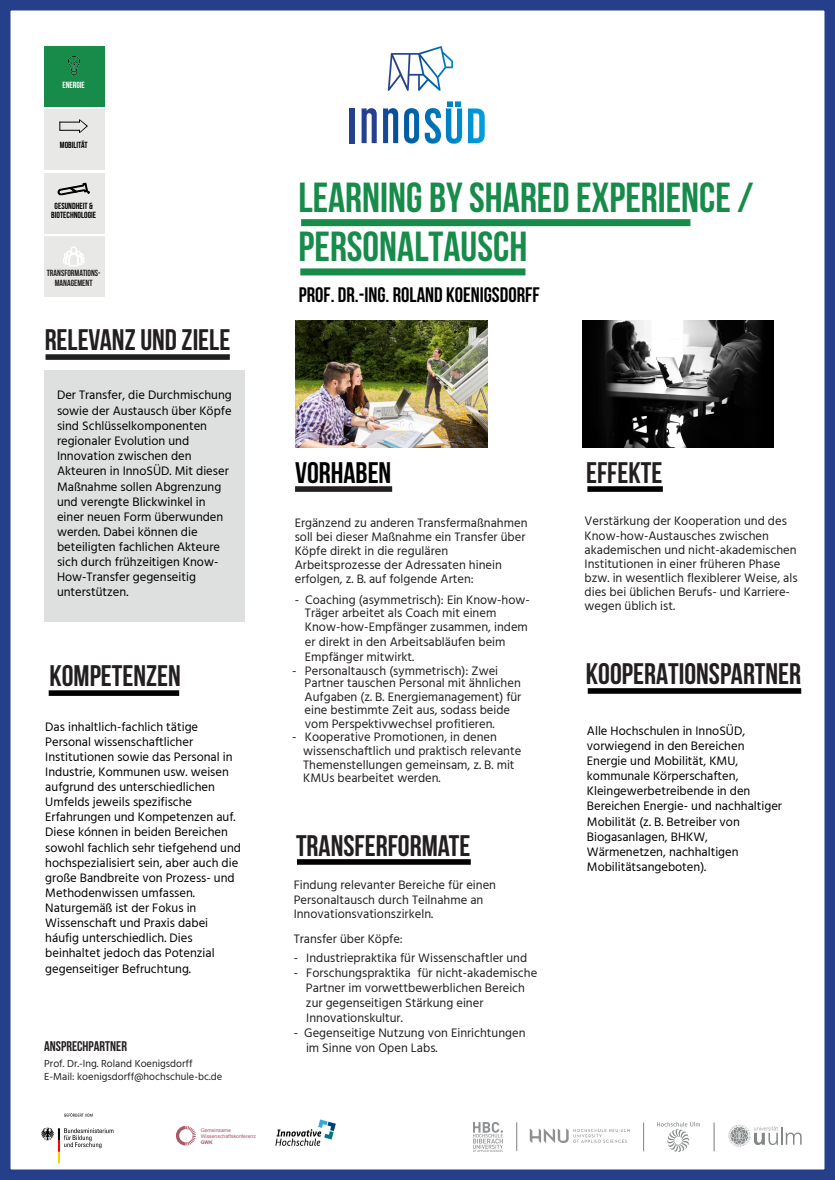
<style>
.page{position:relative;width:835px;height:1180px;background:#fff}
.page>*{position:absolute;margin:0;border:0;box-sizing:border-box;transform-origin:0 0}
.t1{font:700 42px/49px "Bebas Neue";color:#178b4a}
.t2{font:700 29.75px "Bebas Neue";color:#231f20}
.t3{font:700 29.75px "Bebas Neue";color:#000001}
.t4{font:700 21px "Bebas Neue";color:#000}
.t5{font:700 14px "Bebas Neue";color:#231f20}
.t6{font:12.6px/14.1px "Hind";color:#231f20}
.t7{font:12.6px/15.1px "Hind";color:#000}
.t8{font:10.5px/13.2px "Hind";color:#231f20}
.t9{font:700 8.92px/9.6px "Bebas Neue";color:#000001;text-align:center}
.t10{font:700 8.92px/9.6px "Bebas Neue";color:#231f20;text-align:center}
.t11{font:700 8.92px "Bebas Neue";color:#fff}
.t12{font:5.07px/6.3px "Arial";letter-spacing:-.005em;color:#ad5668}
.t13{font:700 4.9px "Arial";color:#ad5668}
.s1{font-style:inherit}
</style>
<div class="page">
<img style="left:41px;top:1113px;width:73px;height:51px">
<div style="left:0;top:0;width:834px;height:1180px;border:10px solid #263f8a"></div>
<img style="left:387px;top:46px;width:66px;height:45px">
<img style="left:350px;top:109px;width:5px;height:34px">
<img style="left:361px;top:108px;width:15px;height:35px">
<img style="left:383px;top:108px;width:15px;height:35px">
<img style="left:404px;top:108px;width:15px;height:35px">
<img style="left:424px;top:108px;width:17px;height:36px">
<img style="left:446px;top:108px;width:16px;height:36px">
<svg style="left:448px;top:102px;width:12px;height:5px"></svg>
<img style="left:468px;top:108px;width:16px;height:35px">
<div style="left:45px;top:46px;width:60px;height:60px;background:#178b4a"></div>
<div style="left:45px;top:370px;width:200px;height:251px;background:#dde0df"></div>
<div style="left:301px;top:219px;width:389px;height:7px;background:#178b4a"></div>
<div style="left:300px;top:268px;width:225px;height:7px;background:#178b4a"></div>
<img style="left:68px;top:56px;width:12px;height:19px">
<div style="left:45px;top:110px;width:60px;height:60px;background:#e8e9e7"></div>
<div style="left:45px;top:236px;width:60px;height:61px;background:#e8e9e7"></div>
<svg style="left:59px;top:120px;width:29px;height:13px"></svg>
<svg style="left:63px;top:246px;width:22px;height:20px"></svg>
<div style="left:46px;top:354px;width:184px;height:6px;background:#231f20"></div>
<div style="left:45px;top:173px;width:60px;height:60px;background:#e8e9e7"></div>
<svg style="left:57px;top:183px;width:33px;height:12px"></svg>
<div style="left:587px;top:486px;width:75px;height:6px;background:#000001"></div>
<div style="left:295px;top:486px;width:97px;height:6px;background:#231f20"></div>
<div style="left:297px;top:859px;width:173px;height:6px;background:#000001"></div>
<svg style="left:516px;top:1122px;width:1px;height:29px"></svg>
<svg style="left:713px;top:1122px;width:1px;height:29px"></svg>
<svg style="left:728px;top:1124px;width:73px;height:22px"></svg>
<img style="left:657px;top:1123px;width:42px;height:28px">
<img style="left:529px;top:1128px;width:102px;height:15px">
<img style="left:473px;top:1122px;width:29px;height:29px">
<svg style="left:643px;top:1122px;width:1px;height:29px"></svg>
<svg style="left:176px;top:1125px;width:20px;height:20px"></svg>
<img style="left:275px;top:1119px;width:61px;height:27px">
<img style="left:296px;top:320px;width:191px;height:127px">
<img style="left:582px;top:320px;width:191px;height:128px">
<svg style="left:49px;top:690px;width:130px;height:6px"></svg>
<svg style="left:587px;top:688px;width:214px;height:6px"></svg>
<p class="t11" style="left:62px;top:80px;width:24px">ENERGIE</p>
<p class="t9" style="left:60px;top:140px;width:29px">MOBILITÄT</p>
<p class="t9" style="left:51px;top:201px;width:46px">GESUNDHEIT &amp;<br>BIOTECHNOLOGIE</p>
<p class="t10" style="left:47px;top:268px;width:55px">TRANSFORMATIONS-<br>MANAGEMENT</p>
<h2 class="t2" style="left:45px;top:323px;width:187px">RELEVANZ UND ZIELE</h2>
<p class="t7" style="left:57px;top:387px;width:176px">Der Transfer, die Durchmischung sowie der Austausch <span class="s1">ü</span>ber K<span class="s1">ö</span>pfe sind Schl<span class="s1">ü</span>sselkomponenten regionaler Evolution und<br>Innovation zwischen den<br>Akteuren in InnoS<span class="s1">Ü</span>D. Mit dieser<br>Ma<span class="s1">ß</span>nahme sollen Abgrenzung und verengte Blickwinkel in einer neuen Form <span class="s1">ü</span>berwunden werden. Dabei k<span class="s1">ö</span>nnen die beteiligten fachlichen Akteure sich durch fr<span class="s1">ü</span>hzeitigen Know-<br><span class="s1">H</span>ow-Transfer gegenseitig unterst<span class="s1">ü</span>tzen.</p>
<h2 class="t2" style="left:49px;top:659px;width:133px">KOMPETENZEN</h2>
<p class="t7" style="left:45px;top:719px;width:197px">Das inhaltlich-fachlich t<span class="s1">ä</span>tige<br>Personal wissenschaftlicher<br><span class="s1">I</span>nstitutionen sowie das Personal in<br>Industrie, Kommunen usw. weisen aufgrund des unterschiedlichen<br>Umfelds jeweils spezifische<br>Erfahrungen und Kompetenzen auf.<br>Diese kónnen in beiden Bereichen sowohl fachlich sehr tiefgehend und hochspezialisiert sein, aber auch die gro<span class="s1">ß</span>e Bandbreite von Prozess- und<br>Methodenwissen umfassen.<br>Naturgem<span class="s1">äß</span> ist der Fokus in<br>Wissenschaft und Praxis dabei háufig unterschiedlich. Dies beinhaltet jedoch das Potenzial gegenseitiger Befruchtung.</p>
<p class="t5" style="left:44px;top:1038px;width:84px">ANSPRECHPARTNER</p>
<p class="t8" style="left:44px;top:1057px;width:179px"><span class="s1">Prof.</span> Dr.-Ing. Roland Koenigsdorff<br><span class="s1">E-Mail:</span> koenigsdorff<span class="s1">@</span>hochschule-bc<span class="s1">.de</span></p>
<p class="t12" style="left:201px;top:1126px;width:57px">Gemeinsame<br>Wissenschaftskonferenz</p>
<p class="t13" style="left:201px;top:1139px;width:14px">GWK</p>
<h1 class="t1" style="left:298px;top:172px;width:456px">LEARNING BY SHARED EXPERIENCE /<br>PERSONALTAUSCH</h1>
<h3 class="t4" style="left:298px;top:283px;width:242px">PROF. DR.-ING. ROLAND KOENIGSDORFF</h3>
<h2 class="t3" style="left:295px;top:456px;width:98px">VORHABEN</h2>
<h2 class="t2" style="left:586px;top:456px;width:78px">EFFEKTE</h2>
<p class="t6" style="left:295px;top:516px;width:234px">Erg<span class="s1">ä</span>nzend zu anderen Transferma<span class="s1">ß</span>nahmen soll bei dieser Ma<span class="s1">ß</span>nahme ein Transfer <span class="s1">ü</span>ber K<span class="s1">ö</span>pfe direkt in die regul<span class="s1">ä</span>ren Arbeitsprozesse der Adressaten hinein erfolge<span class="s1">n</span>, z. B. auf folgende Arten:</p>
<p class="t6" style="left:305px;top:594px;width:226px;line-height:12.6px;text-indent:-10px">- Coaching (asymmetrisch): Ein Know-how-<br><span class="s1">T</span>r<span class="s1">ä</span>ger arbeitet als Coach mit einem</p>
<p class="t6" style="left:305px;top:619px;width:224px;line-height:15.1px">Know-how-Empf<span class="s1">ä</span>nger zusammen, indem <span class="s1">e</span>r direkt in den Arbeitsabl<span class="s1">ä</span>ufen beim<br>Empf<span class="s1">ä</span>nger mitwirkt.</p>
<p class="t6" style="left:304px;top:665px;width:218px;line-height:12.5px;text-indent:-12px">- Personaltausch (symmetrisch): Zwei<br>Partner tauschen Personal mit <span class="s1">ä</span>hnlichen</p>
<p class="t6" style="left:304px;top:690px;width:218px;line-height:13.5px">Aufgaben (z. B. Energiemanagement) f<span class="s1">ü</span>r eine bestimmte Zeit aus, sodass beide vom Perspektivwechsel profitieren.</p>
<p class="t6" style="left:303px;top:731px;width:219px;line-height:13.5px;text-indent:-11px">- Kooperative Promotionen, in denen wissenschaftlich und praktisch relevante Themenstellungen gemeinsam, z. B. mit KMUs bearbeitet werden.</p>
<h2 class="t2" style="left:296px;top:829px;width:176px">TRANSFERFORMATE</h2>
<p class="t6" style="left:293px;top:878px;width:204px;line-height:14.7px">Findung relevanter Bereiche f<span class="s1">ü</span>r einen<br>Personaltausch durch Teilnahme an<br>Innovationsvationszirkeln.</p>
<p class="t6" style="left:293px;top:932px;width:111px">Transfer <span class="s1">ü</span>ber K<span class="s1">ö</span>pfe:</p>
<p class="t6" style="left:293px;top:952px;width:235px"><span class="s1">-</span> Industriepraktika f<span class="s1">ü</span>r Wissenschaftler und</p>
<p class="t6" style="left:306px;top:966px;width:233px;line-height:15px;text-indent:-12px"><span class="s1">-</span> Forschungspraktika f<span class="s1">ü</span>r nicht<span class="s1">-</span>akademische Partner im vorwettbewerblichen Bereich zur gegenseitigen Stärkung einer Innovationskultur.</p>
<p class="t6" style="left:306px;top:1026px;width:221px;line-height:14.7px;text-indent:-12px">- Gegenseitige Nutzung von Einrichtungen im Sinne von Open Labs.</p>
<p class="t6" style="left:584px;top:515px;width:214px">Verst<span class="s1">ä</span>rkung der Kooperation und des Know-how-Austausches zwischen akademischen und nicht-akademischen Institutionen in einer fr<span class="s1">ü</span>heren Phase bzw. in wesentlich flexiblerer Weise, als dies bei <span class="s1">ü</span>blichen Berufs- und Karriere&shy;wegen <span class="s1">ü</span>blich ist.</p>
<h2 class="t2" style="left:586px;top:657px;width:217px">KOOPERATIONSPARTNER</h2>
<p class="t7" style="left:586px;top:724px;width:196px">Alle Hochschulen in InnoS<span class="s1">Ü</span>D, vorwiegend in den Bereichen<br>Energie und Mobilit<span class="s1">ä</span>t, KMU, kommunale K<span class="s1">ö</span>rperschaften,<br>Kleingewerbetreibende in den<br>Bereichen Energie- und nachhaltiger<br>Mobilit<span class="s1">ä</span>t (z. B. Betreiber von<br>Biogasanlagen, BHKW,<br>Wärmenetzen, nachhaltigen<br>Mobilitätsangeboten).</p>
</div>
